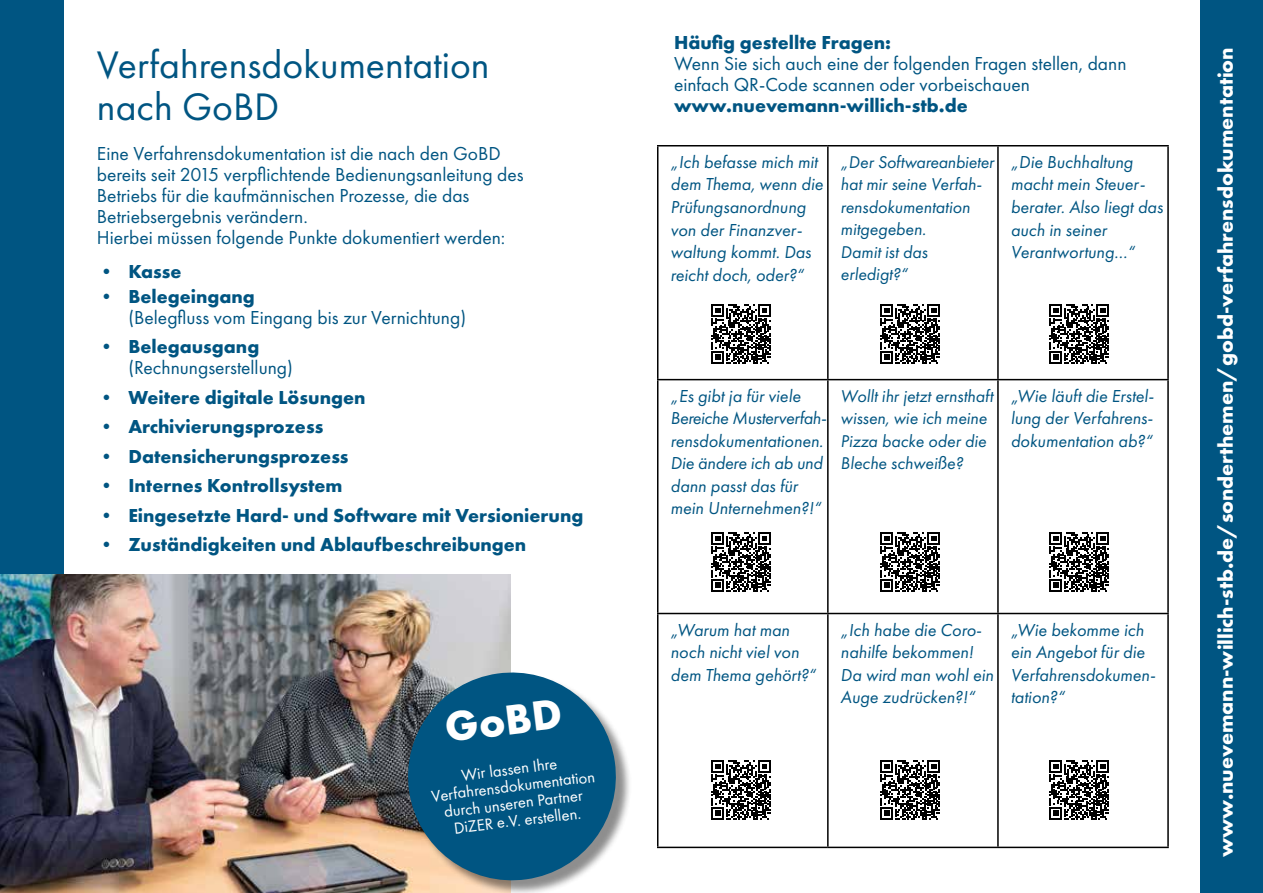
<style>
.page{position:relative;width:1263px;height:893px;background:#fff}
.page>*{position:absolute;margin:0;border:0;box-sizing:border-box;transform-origin:0 0}
.t1{font:700 43.65px "Futura PT";color:#fff}
.t2{font:39.75px/41.5px "Futura PT";color:#005582}
.t3{font:700 21.15px "Futura PT";color:#fff}
.t4{font:19.5px/21px "Futura PT";color:#005582}
.t5{font:700 19.5px "Futura PT";color:#005582}
.t6{font:italic 18px/22.5px "Futura PT";color:#005582}
.t7{font:italic 17.7px/22.5px "Futura PT";color:#005582}
.t8{font:16.65px/17.2px "Futura PT";color:#fff;text-align:center}
.s1{font-weight:400}
.s2{font-weight:700}
</style>
<div class="page">
<div style="left:0;top:0;width:64px;height:893px;background:#005582"></div>
<div style="left:1200px;top:0;width:63px;height:893px;background:#005582"></div>
<img style="left:0;top:575px;width:510px;height:318px">
<div style="left:410px;top:675px;width:222px;height:218px;background:#000;opacity:.45"></div>
<svg style="left:401px;top:665px;width:222px;height:222px;background:#3b738f"></svg>
<hr style="left:657px;top:145px;width:171px;height:1px;background:#000">
<hr style="left:657px;top:146px;width:1px;height:233px;background:#000">
<hr style="left:828px;top:145px;width:170px;height:1px;background:#000">
<hr style="left:827px;top:146px;width:2px;height:233px;background:#000">
<hr style="left:998px;top:145px;width:171px;height:1px;background:#000">
<hr style="left:997px;top:146px;width:2px;height:233px;background:#000">
<hr style="left:1167px;top:146px;width:2px;height:233px;background:#000">
<hr style="left:657px;top:379px;width:171px;height:1px;background:#000">
<hr style="left:657px;top:380px;width:1px;height:233px;background:#000">
<hr style="left:828px;top:379px;width:170px;height:1px;background:#000">
<hr style="left:827px;top:380px;width:2px;height:233px;background:#000">
<hr style="left:998px;top:379px;width:171px;height:1px;background:#000">
<hr style="left:997px;top:380px;width:2px;height:233px;background:#000">
<hr style="left:1167px;top:380px;width:2px;height:233px;background:#000">
<hr style="left:657px;top:613px;width:171px;height:1px;background:#000">
<hr style="left:657px;top:614px;width:1px;height:233px;background:#000">
<hr style="left:828px;top:613px;width:170px;height:1px;background:#000">
<hr style="left:827px;top:614px;width:2px;height:233px;background:#000">
<hr style="left:998px;top:613px;width:171px;height:1px;background:#000">
<hr style="left:997px;top:614px;width:2px;height:233px;background:#000">
<hr style="left:1167px;top:614px;width:2px;height:233px;background:#000">
<hr style="left:657px;top:847px;width:171px;height:1px;background:#000">
<hr style="left:828px;top:847px;width:170px;height:1px;background:#000">
<hr style="left:998px;top:847px;width:171px;height:1px;background:#000">
<svg style="left:711px;top:304px;width:60px;height:60px"></svg>
<svg style="left:711px;top:532px;width:60px;height:60px"></svg>
<svg style="left:711px;top:760px;width:60px;height:60px"></svg>
<svg style="left:880px;top:304px;width:60px;height:60px"></svg>
<svg style="left:880px;top:532px;width:60px;height:60px"></svg>
<svg style="left:880px;top:760px;width:60px;height:60px"></svg>
<svg style="left:1049px;top:304px;width:60px;height:60px"></svg>
<svg style="left:1049px;top:532px;width:60px;height:60px"></svg>
<svg style="left:1049px;top:760px;width:60px;height:60px"></svg>
<h2 class="t2" style="left:97px;top:44px;width:394px">Verfahrensdokumentation nach GoBD</h2>
<p class="t4" style="left:97px;top:143px;width:428px">Eine Verfahrensdokumentation ist die nach den GoBD bereits seit 2015 verpflichtende Bedienungsanleitung des Betriebs für die kaufmännischen Prozesse, die das Betriebsergebnis verändern.<br>Hierbei müssen folgende Punkte dokumentiert werden:</p>
<p class="t5" style="left:97px;top:259px;width:86px"><span class="s1">•</span> Kasse</p>
<p class="t5" style="left:97px;top:284px;width:159px">• Belegeingang</p>
<p class="t4" style="left:128px;top:307px;width:339px">(Belegfluss vom Eingang bis zur Vernichtung)</p>
<p class="t4" style="left:128px;top:336px;width:166px;text-indent:-31px">• <span class="s2">Belegausgang </span>(Rechnungserstellung)</p>
<p class="t5" style="left:97px;top:385px;width:270px">• Weitere digitale Lösungen</p>
<p class="t5" style="left:97px;top:414px;width:228px">• Archivierungsprozess</p>
<p class="t5" style="left:97px;top:444px;width:253px">• Datensicherungsprozess</p>
<p class="t5" style="left:97px;top:473px;width:247px">• Internes Kontrollsystem</p>
<p class="t5" style="left:97px;top:503px;width:488px">• Eingesetzte Hard- und Software mit Versionierung</p>
<p class="t5" style="left:97px;top:532px;width:431px">• Zuständigkeiten und Ablaufbeschreibungen</p>
<h1 class="t1" style="left:442px;top:700px;width:119px;rotate:-7deg">GoBD</h1>
<p class="t8" style="left:428px;top:770px;width:166px;rotate:-7deg">Wir lassen Ihre<br>Verfahrensdokumentation durch unseren Partner<br>DiZER e.V. erstellen.</p>
<p class="t5" style="left:674px;top:30px;width:219px">Häufig gestellte Fragen:</p>
<p class="t4" style="left:674px;top:53px;width:454px">Wenn Sie sich auch eine der folgenden Fragen stellen, dann einfach QR-Code scannen oder vorbeischauen</p>
<p class="t5" style="left:674px;top:93px;width:295px">www.nuevemann-willich-stb.de</p>
<p class="t6" style="left:670px;top:151px;width:154px">„Ich befasse mich mit dem Thema, wenn die<br>Prüfungsanordnung von der Finanzver&shy;waltung kommt. Das reicht doch, oder?“</p>
<p class="t7" style="left:841px;top:151px;width:155px">„Der Softwareanbieter hat mir seine Verfah&shy;rensdokumentation mitgegeben.<br>Damit ist das erledigt?“</p>
<p class="t6" style="left:1011px;top:151px;width:154px">„Die Buchhaltung macht mein Steuer&shy;berater. Also liegt das auch in seiner<br>Verantwortung…“</p>
<p class="t6" style="left:670px;top:385px;width:157px">„Es gibt ja für viele<br>Bereiche Musterverfah&shy;rensdokumentationen.<br>Die ändere ich ab und dann passt das für mein Unternehmen?!“</p>
<p class="t7" style="left:841px;top:384px;width:154px">Wollt ihr jetzt ernsthaft wissen, wie ich meine<br>Pizza backe oder die<br>Bleche schweiße?</p>
<p class="t6" style="left:1011px;top:385px;width:145px;text-align:justify">„Wie läuft die Erstel&shy;lung der Verfahrens&shy;dokumentation ab?“</p>
<p class="t6" style="left:670px;top:618px;width:147px">„Warum hat man noch nicht viel von dem Thema gehört?“</p>
<p class="t6" style="left:841px;top:618px;width:155px">„Ich habe die Coro&shy;nahilfe bekommen!<br>Da wird man wohl ein<br>Auge zudrücken?!“</p>
<p class="t6" style="left:1011px;top:618px;width:146px">„Wie bekomme ich ein Angebot für die<br>Verfahrensdokumen&shy;tation?“</p>
<p class="t3" style="left:1212px;top:857px;width:811px;rotate:-90deg">www.nuevemann-willich-stb.de/sonderthemen/gobd-verfahrensdokumentation</p>
</div>
